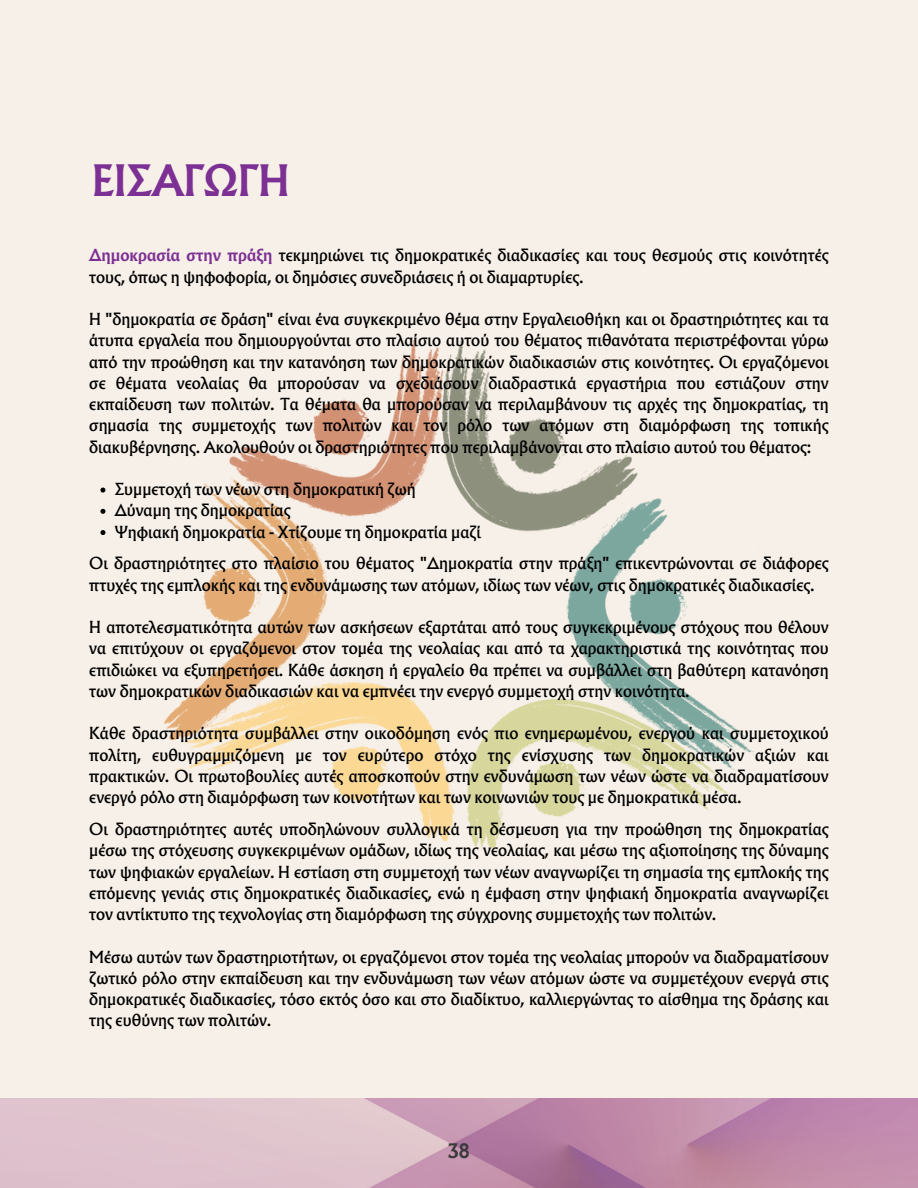
<style>
.page{position:relative;width:918px;height:1188px;background:#f7f0e8}
.page>*{position:absolute;margin:0;border:0;box-sizing:border-box;transform-origin:0 0}
.t1{font:700 39px "Albertus Nova";letter-spacing:-.005em;color:#7c3093}
.t2{font:700 18px "Albertus Nova";color:#3b3939}
.t3{font:15px/21.3px "Albertus Nova";color:#000;text-align:justify}
.s1{font-weight:700;color:#7c3093}
</style>
<div class="page">
<img style="left:0;top:1098px;width:918px;height:90px">
<img style="left:165px;top:340px;width:588px;height:507px">
<svg style="left:100px;top:488px;width:5px;height:5px"></svg>
<svg style="left:100px;top:509px;width:5px;height:5px"></svg>
<svg style="left:100px;top:530px;width:5px;height:5px"></svg>
<h1 class="t1" style="left:92px;top:153px;width:200px">ΕΙΣΑΓΩΓΗ</h1>
<p class="t3" style="left:89px;top:245px;width:741px"><span class="s1">Δημοκρασία στην πράξη</span> τεκμηριώνει τις δημοκρατικές διαδικασίες και τους θεσμούς στις κοινότητές τους, όπως η ψηφοφορία, οι δημόσιες συνεδριάσεις ή οι διαμαρτυρίες.</p>
<p class="t3" style="left:89px;top:309px;width:741px">Η "δημοκρατία σε δράση" είναι ένα συγκεκριμένο θέμα στην Εργαλειοθήκη και οι δραστηριότητες και τα άτυπα εργαλεία που δημιουργούνται στο πλαίσιο αυτού του θέματος πιθανότατα περιστρέφονται γύρω από την προώθηση και την κατανόηση των δημοκρατικών διαδικασιών στις κοινότητες. Οι εργαζόμενοι σε θέματα νεολαίας θα μπορούσαν να σχεδιάσουν διαδραστικά εργαστήρια που εστιάζουν στην εκπαίδευση των πολιτών. Τα θέματα θα μπορούσαν να περιλαμβάνουν τις αρχές της δημοκρατίας, τη σημασία της συμμετοχής των πολιτών και τον ρόλο των ατόμων στη διαμόρφωση της τοπικής διακυβέρνησης. Ακολουθούν οι δραστηριότητες που περιλαμβάνονται στο πλαίσιο αυτού του θέματος:</p>
<p class="t3" style="left:115px;top:479px;width:368px;text-align:left">Συμμετοχή των νέων στη δημοκρατική ζωή<br>Δύναμη της δημοκρατίας<br>Ψηφιακή δημοκρατία - Χτίζουμε τη δημοκρατία μαζί</p>
<p class="t3" style="left:89px;top:553px;width:741px">Οι δραστηριότητες στο πλαίσιο του θέματος "Δημοκρατία στην πράξη" επικεντρώνονται σε διάφορες πτυχές της εμπλοκής και της ενδυνάμωσης των ατόμων, ιδίως των νέων, στις δημοκρατικές διαδικασίες.</p>
<p class="t3" style="left:89px;top:617px;width:741px">Η αποτελεσματικότητα αυτών των ασκήσεων εξαρτάται από τους συγκεκριμένους στόχους που θέλουν να επιτύχουν οι εργαζόμενοι στον τομέα της νεολαίας και από τα χαρακτηριστικά της κοινότητας που επιδιώκει να εξυπηρετήσει. Κάθε άσκηση ή εργαλείο θα πρέπει να συμβάλλει στη βαθύτερη κατανόηση των δημοκρατικών διαδικασιών και να εμπνέει την ενεργό συμμετοχή στην κοινότητα.</p>
<p class="t3" style="left:89px;top:723px;width:741px">Κάθε δραστηριότητα συμβάλλει στην οικοδόμηση ενός πιο ενημερωμένου, ενεργού και συμμετοχικού πολίτη, ευθυγραμμιζόμενη με τον ευρύτερο στόχο της ενίσχυσης των δημοκρατικών αξιών και πρακτικών. Οι πρωτοβουλίες αυτές αποσκοπούν στην ενδυνάμωση των νέων ώστε να διαδραματίσουν ενεργό ρόλο στη διαμόρφωση των κοινοτήτων και των κοινωνιών τους με δημοκρατικά μέσα.</p>
<p class="t3" style="left:89px;top:819px;width:741px">Οι δραστηριότητες αυτές υποδηλώνουν συλλογικά τη δέσμευση για την προώθηση της δημοκρατίας μέσω της στόχευσης συγκεκριμένων ομάδων, ιδίως της νεολαίας, και μέσω της αξιοποίησης της δύναμης των ψηφιακών εργαλείων. Η εστίαση στη συμμετοχή των νέων αναγνωρίζει τη σημασία της εμπλοκής της επόμενης γενιάς στις δημοκρατικές διαδικασίες, ενώ η έμφαση στην ψηφιακή δημοκρατία αναγνωρίζει τον αντίκτυπο της τεχνολογίας στη διαμόρφωση της σύγχρονης συμμετοχής των πολιτών.</p>
<p class="t3" style="left:89px;top:946px;width:741px">Μέσω αυτών των δραστηριοτήτων, οι εργαζόμενοι στον τομέα της νεολαίας μπορούν να διαδραματίσουν ζωτικό ρόλο στην εκπαίδευση και την ενδυνάμωση των νέων ατόμων ώστε να συμμετέχουν ενεργά στις δημοκρατικές διαδικασίες, τόσο εκτός όσο και στο διαδίκτυο, καλλιεργώντας το αίσθημα της δράσης και της ευθύνης των πολιτών.</p>
<p class="t2" style="left:448px;top:1138px;width:23px">38</p>
</div>
